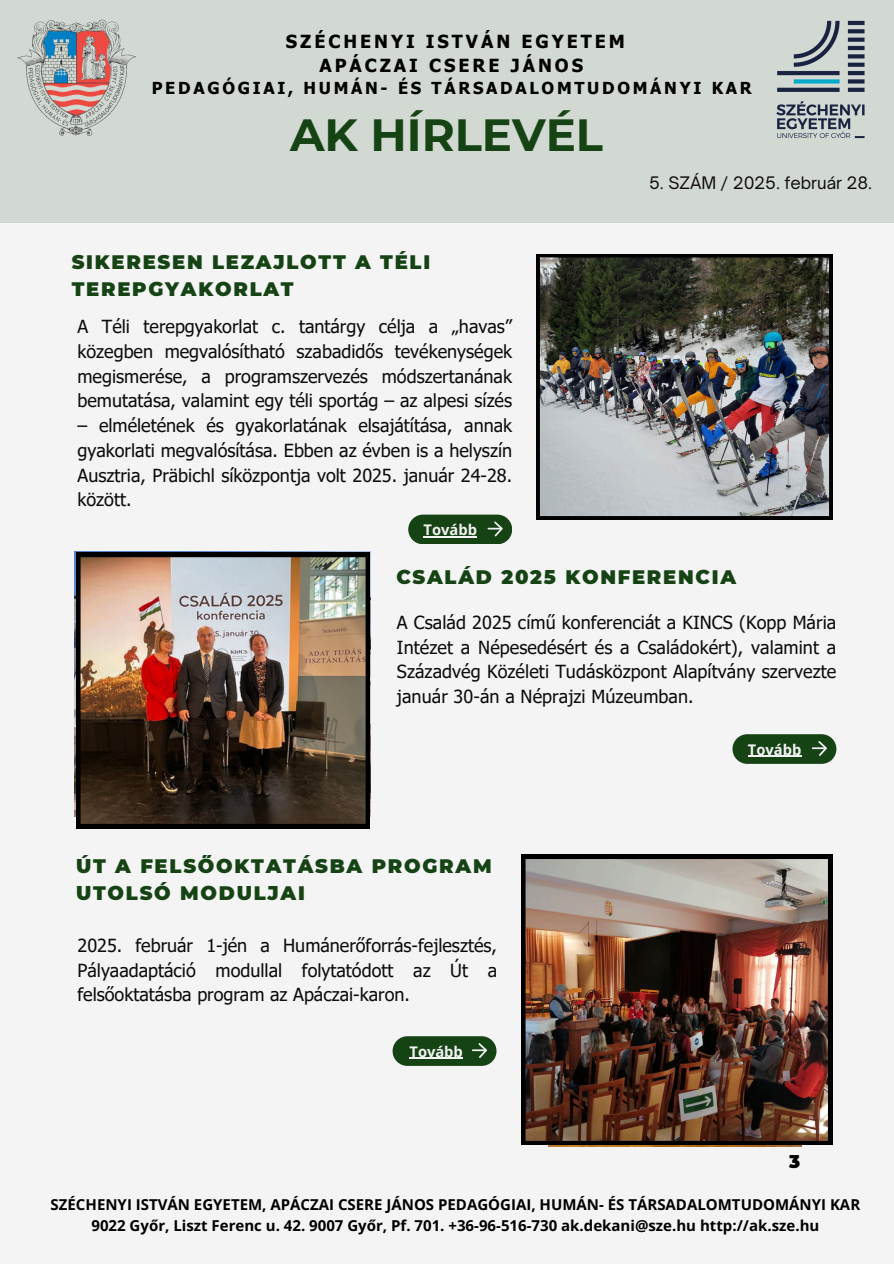
<style>
.page{position:relative;width:894px;height:1264px;background:#fff}
.page>*{position:absolute;margin:0;border:0;box-sizing:border-box;transform-origin:0 0}
.t1{font:700 45px "Montserrat";color:#154314}
.t2{font:900 19.5px/27px "Montserrat";letter-spacing:.09em;color:#154314}
.t3{font:18px/24.8px "Tahoma";color:#0e0b0c;text-align:justify}
.t4{font:700 18px/24.8px "Tahoma";letter-spacing:.165em;color:#000;text-align:center}
.t5{font:900 18px "Montserrat";color:#000}
.t6{font:700 16.5px "Tahoma";letter-spacing:.165em;color:#000}
.t7{font:16.5px "Open Sauce One";color:#0e0b0c}
.t8{font:700 15px/20.2px "Open Sans";color:#000;text-align:center}
.t9{font:700 14.7px "Open Sans";color:#f4f4f4}
</style>
<div class="page">
<div style="left:0;top:0;width:893px;height:1263px;background:#f4f4f4"></div>
<img style="left:76px;top:552px;width:294px;height:276px">
<img style="left:536px;top:254px;width:296px;height:265px">
<img style="left:521px;top:854px;width:311px;height:290px">
<div style="left:0;top:0;width:893px;height:222px;background:#d2d9d2"></div>
<img style="left:17px;top:19px;width:119px;height:117px">
<img style="left:776px;top:20px;width:89px;height:119px">
<div style="left:392px;top:1036px;width:104px;height:29px;background:#154314;border-radius:15px"></div>
<svg style="left:472px;top:1043px;width:15px;height:14px"></svg>
<hr style="left:409px;top:1057px;width:54px;height:1px;background:#f4f4f4">
<div style="left:408px;top:514px;width:103px;height:30px;background:#154314;border-radius:15px"></div>
<svg style="left:487px;top:521px;width:15px;height:15px"></svg>
<hr style="left:423px;top:536px;width:54px;height:1px;background:#f4f4f4">
<div style="left:732px;top:734px;width:103px;height:29px;background:#154314;border-radius:15px"></div>
<svg style="left:811px;top:741px;width:15px;height:15px"></svg>
<hr style="left:747px;top:755px;width:54px;height:2px;background:#f4f4f4">
<p class="t4" style="left:286px;top:28px;width:340px">SZÉCHENYI ISTVÁN EGYETEM<br>APÁCZAI CSERE JÁNOS</p>
<p class="t6" style="left:152px;top:77px;width:601px">PEDAGÓGIAI, HUMÁN- ÉS TÁRSADALOMTUDOMÁNYI KAR</p>
<h3 class="t1" style="left:290px;top:108px;width:314px">AK HÍRLEVÉL</h3>
<h1 class="t2" style="left:72px;top:249px;width:360px">SIKERESEN LEZAJLOTT A TÉLI<br>TEREPGYAKORLAT</h1>
<p class="t3" style="left:77px;top:313px;width:436px">A Téli terepgyakorlat c. tantárgy célja a „havas” közegben megvalósítható szabadidős tevékenységek megismerése, a programszervezés módszertanának bemutatása, valamint egy téli sportág – az alpesi sízés</p>
<p class="t3" style="left:77px;top:412px;width:436px">– elméletének és gyakorlatának elsajátítása, annak gyakorlati megvalósítása. Ebben az évben is a helyszín Ausztria, Präbichl síközpontja volt 2025. január 24-28. között.</p>
<h2 class="t9" style="left:423px;top:519px;width:55px">Tovább</h2>
<h6 class="t7" style="left:649px;top:172px;width:224px">5. SZÁM / 2025. február 28.</h6>
<p class="t2" style="left:396px;top:563px;width:341px">CSALÁD 2025 KONFERENCIA</p>
<h2 class="t3" style="left:397px;top:609px;width:441px">A Család 2025 című konferenciát a KINCS (Kopp Mária Intézet a Népesedésért és a Családokért), valamint a Századvég Közéleti Tudásközpont Alapítvány szervezte január 30-án a Néprajzi Múzeumban.</h2>
<p class="t2" style="left:76px;top:852px;width:417px">ÚT A FELSŐOKTATÁSBA PROGRAM<br>UTOLSÓ MODULJAI</p>
<h4 class="t3" style="left:77px;top:932px;width:421px">2025. február 1-jén a Humánerőforrás-fejlesztés, Pályaadaptáció modullal folytatódott az Út a felsőoktatásba program az Apáczai-karon.</h4>
<p class="t9" style="left:409px;top:1040px;width:55px">Tovább</p>
<h3 class="t9" style="left:747px;top:739px;width:55px">Tovább</h3>
<p class="t5" style="left:789px;top:1150px;width:13px">3</p>
<p class="t8" style="left:51px;top:1194px;width:810px">SZÉCHENYI ISTVÁN EGYETEM, APÁCZAI CSERE JÁNOS PEDAGÓGIAI, HUMÁN- ÉS TÁRSADALOMTUDOMÁNYI KAR<br>9022 Győr, Liszt Ferenc u. 42. 9007 Győr, Pf. 701. +36-96-516-730 ak.dekani@sze.hu http://ak.sze.hu</p>
</div>
